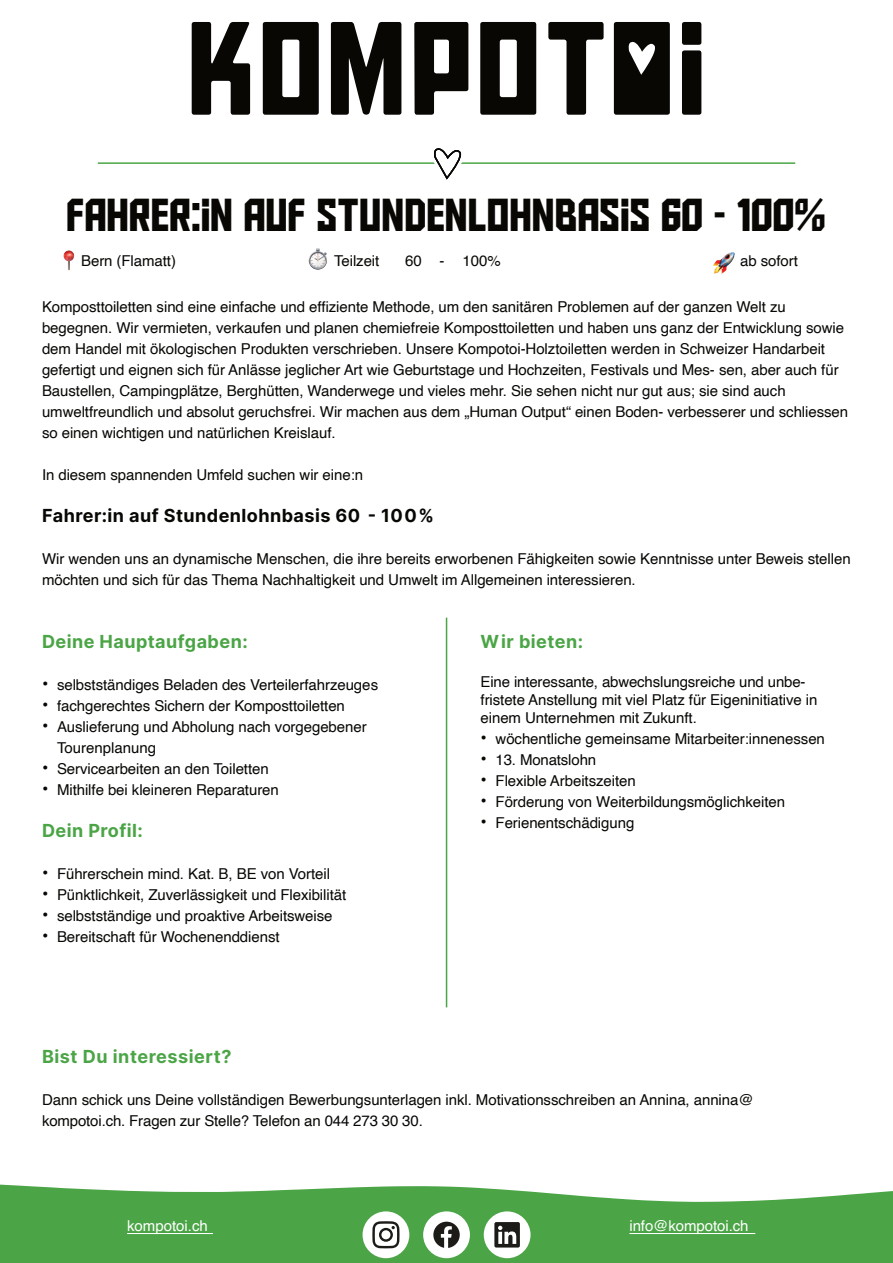
<style>
.page{position:relative;width:893px;height:1263px;background:#fff}
.page>*{position:absolute;margin:0;border:0;box-sizing:border-box;transform-origin:0 0}
.t1{font:45.9px "Aldothe Apache";color:#080704}
.t2{font:700 18px "Inter";letter-spacing:.025em;color:#4ba546}
.t3{font:700 18px "Inter";letter-spacing:.025em;color:#080704}
.t4{font:15px/21px "Helvetica";letter-spacing:-.005em;color:#080704}
.t5{font:15px "Helvetica";letter-spacing:-.005em;color:#fff}
.s1{font-size:18px}
</style>
<div class="page">
<svg style="left:414px;top:22px;width:54px;height:93px"></svg>
<svg style="left:263px;top:22px;width:56px;height:93px"></svg>
<svg style="left:331px;top:22px;width:70px;height:93px"></svg>
<div style="left:682px;top:22px;width:19px;height:23px;background:#080704;border-radius:2px"></div>
<svg style="left:192px;top:22px;width:58px;height:93px"></svg>
<svg style="left:480px;top:22px;width:56px;height:93px"></svg>
<div style="left:682px;top:50px;width:19px;height:65px;background:#080704;border-radius:2px"></div>
<svg style="left:548px;top:22px;width:55px;height:93px"></svg>
<svg style="left:614px;top:22px;width:56px;height:93px;background:#1f1e1c"></svg>
<hr style="left:98px;top:162px;width:697px;height:2px;background:#4ba546">
<svg style="left:427px;top:148px;width:43px;height:32px"></svg>
<hr style="left:446px;top:617px;width:1px;height:390px;background:#4ba546">
<svg style="left:0;top:1184px;width:893px;height:79px;background:#60af5b"></svg>
<img style="left:63px;top:250px;width:12px;height:21px">
<img style="left:308px;top:248px;width:19px;height:22px">
<img style="left:713px;top:253px;width:22px;height:20px">
<hr style="left:127px;top:1233px;width:86px;height:1px;background:#fff">
<hr style="left:629px;top:1233px;width:126px;height:1px;background:#fff">
<div style="left:362px;top:1211px;width:47px;height:47px;background:#fff;border-radius:50%"></div>
<svg style="left:372px;top:1221px;width:27px;height:27px"></svg>
<div style="left:484px;top:1211px;width:46px;height:47px;background:#fff;border-radius:50%"></div>
<svg style="left:494px;top:1222px;width:26px;height:25px"></svg>
<div style="left:423px;top:1211px;width:47px;height:47px;background:#fff;border-radius:50%"></div>
<svg style="left:433px;top:1221px;width:27px;height:26px"></svg>
<h1 class="t1" style="left:67px;top:197px;width:761px">FAHRER:IN AUF STUNDENLOHNBASIS 60 - 100%</h1>
<p class="t4" style="left:81px;top:251px;width:96px">Bern (Flamatt)</p>
<p class="t4" style="left:334px;top:251px;width:47px">Teilzeit</p>
<p class="t4" style="left:405px;top:251px;width:97px">60 - 100%</p>
<p class="t4" style="left:740px;top:251px;width:59px">ab sofort</p>
<p class="t4" style="left:42px;top:297px;width:808px">Komposttoiletten sind eine einfache und effiziente Methode, um den sanitären Problemen auf der ganzen Welt zu begegnen. Wir vermieten, verkaufen und planen chemiefreie Komposttoiletten und haben uns ganz der Entwicklung sowie dem Handel mit ökologischen Produkten verschrieben. Unsere Kompotoi-Holztoiletten werden in Schweizer Handarbeit gefertigt und eignen sich für Anlässe jeglicher Art wie Geburtstage und Hochzeiten, Festivals und Mes- sen, aber auch für Baustellen, Campingplätze, Berghütten, Wanderwege und vieles mehr. Sie sehen nicht nur gut aus; sie sind auch umweltfreundlich und absolut geruchsfrei. Wir machen aus dem „Human Output“ einen Boden- verbesserer und schliessen so einen wichtigen und natürlichen Kreislauf.</p>
<p class="t4" style="left:42px;top:465px;width:323px">In diesem spannenden Umfeld suchen wir eine:n</p>
<p class="t3" style="left:42px;top:505px;width:393px">Fahrer:in auf Stundenlohnbasis 60 - 100%</p>
<p class="t4" style="left:42px;top:549px;width:810px">Wir wenden uns an dynamische Menschen, die ihre bereits erworbenen Fähigkeiten sowie Kenntnisse unter Beweis stellen möchten und sich für das Thema Nachhaltigkeit und Umwelt im Allgemeinen interessieren.</p>
<p class="t2" style="left:42px;top:631px;width:207px">Deine Hauptaufgaben:</p>
<p class="t4" style="left:42px;top:675px;width:338px"><span class="s1">•</span> selbstständiges Beladen des Verteilerfahrzeuges</p>
<p class="t4" style="left:42px;top:696px;width:304px"><span class="s1">•</span> fachgerechtes Sichern der Komposttoiletten</p>
<p class="t4" style="left:57px;top:717px;width:311px;text-indent:-15px"><span class="s1">•</span> Auslieferung und Abholung nach vorgegebener<br>Tourenplanung</p>
<p class="t4" style="left:42px;top:759px;width:228px"><span class="s1">•</span> Servicearbeiten an den Toiletten</p>
<p class="t4" style="left:42px;top:780px;width:238px"><span class="s1">•</span> Mithilfe bei kleineren Reparaturen</p>
<p class="t2" style="left:42px;top:820px;width:102px">Dein Profil:</p>
<p class="t4" style="left:42px;top:864px;width:289px"><span class="s1">•</span> Führerschein mind. Kat. B, BE von Vorteil</p>
<p class="t4" style="left:42px;top:885px;width:306px"><span class="s1">•</span> Pünktlichkeit, Zuverlässigkeit und Flexibilität</p>
<p class="t4" style="left:42px;top:906px;width:292px"><span class="s1">•</span> selbstständige und proaktive Arbeitsweise</p>
<p class="t4" style="left:42px;top:927px;width:239px"><span class="s1">•</span> Bereitschaft für Wochenenddienst</p>
<p class="t2" style="left:480px;top:631px;width:104px">Wir bieten:</p>
<p class="t4" style="left:480px;top:674px;width:338px;line-height:18px">Eine interessante, abwechslungsreiche und unbe&shy;fristete Anstellung mit viel Platz für Eigeninitiative in einem Unternehmen mit Zukunft.</p>
<p class="t4" style="left:480px;top:729px;width:346px"><span class="s1">•</span> wöchentliche gemeinsame Mitarbeiter:innenessen</p>
<p class="t4" style="left:480px;top:750px;width:117px"><span class="s1">•</span> 13. Monatslohn</p>
<p class="t4" style="left:480px;top:771px;width:157px"><span class="s1">•</span> Flexible Arbeitszeiten</p>
<p class="t4" style="left:480px;top:792px;width:306px"><span class="s1">•</span> Förderung von Weiterbildungsmöglichkeiten</p>
<p class="t4" style="left:480px;top:813px;width:155px"><span class="s1">•</span> Ferienentschädigung</p>
<p class="t2" style="left:42px;top:1045px;width:191px">Bist Du interessiert?</p>
<p class="t4" style="left:42px;top:1090px;width:713px">Dann schick uns Deine vollständigen Bewerbungsunterlagen inkl. Motivationsschreiben an Annina, annina@ kompotoi.ch. Fragen zur Stelle? Telefon an 044 273 30 30.</p>
<p class="t5" style="left:127px;top:1219px;width:82px">kompotoi.ch</p>
<p class="t5" style="left:629px;top:1219px;width:121px">info@kompotoi.ch</p>
</div>
